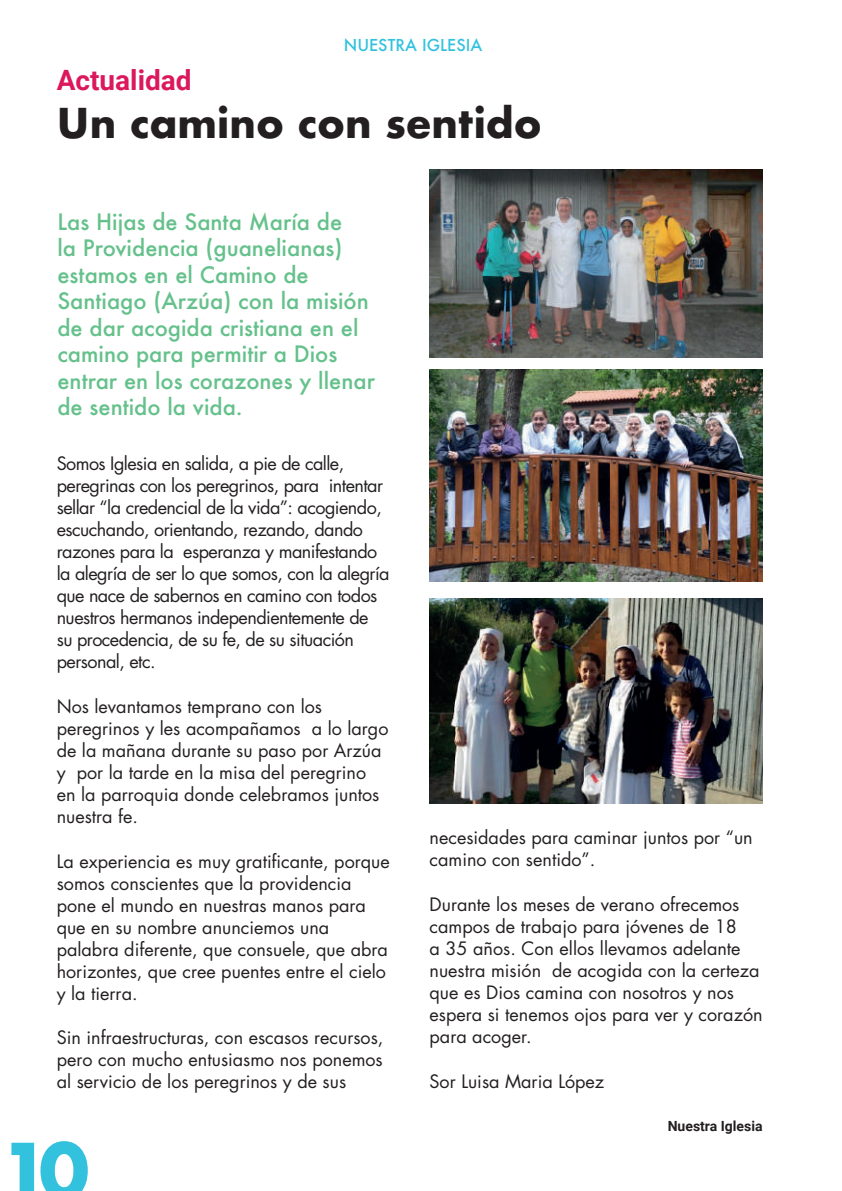
<style>
.page{position:relative;width:842px;height:1191px;background:#fff}
.page>*{position:absolute;margin:0;border:0;box-sizing:border-box;transform-origin:0 0}
.t1{font:700 74px "Futura";color:#32c2de}
.t2{font:700 40px "Futura";color:#231f20}
.t3{font:700 28px "Roboto";color:#dc185d}
.t4{font:500 22px/26.4px "Futura";color:#65c18b}
.t5{font:18px/22px "Futura Std";color:#231f20}
.t6{font:18px/22px "Futura Std";letter-spacing:-.03em;color:#231f20}
.t7{font:500 16px "Futura";color:#32c2de}
.t8{font:700 14px "Roboto";color:#231f20}
</style>
<div class="page">
<img style="left:429px;top:169px;width:334px;height:188px">
<img style="left:429px;top:369px;width:334px;height:212px">
<img style="left:429px;top:599px;width:334px;height:205px">
<p class="t7" style="left:344px;top:34px;width:140px">NUESTRA IGLESIA</p>
<h3 class="t3" style="left:57px;top:60px;width:136px">Actualidad</h3>
<h2 class="t2" style="left:57px;top:94px;width:487px">Un camino con sentido</h2>
<p class="t4" style="left:57px;top:208px;width:319px">Las Hijas de Santa María de<br>la Providencia (guanelianas) estamos en el Camino de<br>Santiago (Arzúa) con la misión de dar acogida cristiana en el camino para permitir a Dios entrar en los corazones y llenar de sentido la vida.</p>
<p class="t6" style="left:57px;top:453px;width:334px">Somos Iglesia en salida, a pie de calle, peregrinas con los peregrinos, para intentar sellar “la credencial de la vida”: acogiendo, escuchando, orientando, rezando, dando razones para la esperanza y manifestando la alegría de ser lo que somos, con la alegría que nace de sabernos en camino con todos nuestros hermanos independientemente de<br>su procedencia, de su fe, de su situación personal, etc.</p>
<p class="t5" style="left:57px;top:695px;width:333px">Nos levantamos temprano con los peregrinos y les acompañamos a lo largo de la mañana durante su paso por Arzúa y por la tarde en la misa del peregrino en la parroquia donde celebramos juntos nuestra fe.</p>
<p class="t5" style="left:57px;top:850px;width:335px">La experiencia es muy gratificante, porque somos conscientes que la providencia pone el mundo en nuestras manos para que en su nombre anunciemos una palabra diferente, que consuele, que abra horizontes, que cree puentes entre el cielo y la tierra.</p>
<p class="t5" style="left:57px;top:1027px;width:328px;text-align:justify">Sin infraestructuras, con escasos recursos, pero con mucho entusiasmo nos ponemos al servicio de los peregrinos y de sus</p>
<h1 class="t1" style="left:0;top:1117px;width:91px">10</h1>
<p class="t5" style="left:430px;top:827px;width:325px">necesidades para caminar juntos por “un camino con sentido”.</p>
<p class="t5" style="left:430px;top:893px;width:335px">Durante los meses de verano ofrecemos campos de trabajo para jóvenes de 18<br>a 35 años. Con ellos llevamos adelante nuestra misión de acogida con la certeza que es Dios camina con nosotros y nos espera si tenemos ojos para ver y corazón para acoger.</p>
<p class="t5" style="left:430px;top:1070px;width:176px">Sor Luisa Maria López</p>
<p class="t8" style="left:668px;top:1116px;width:96px">Nuestra Iglesia</p>
</div>
